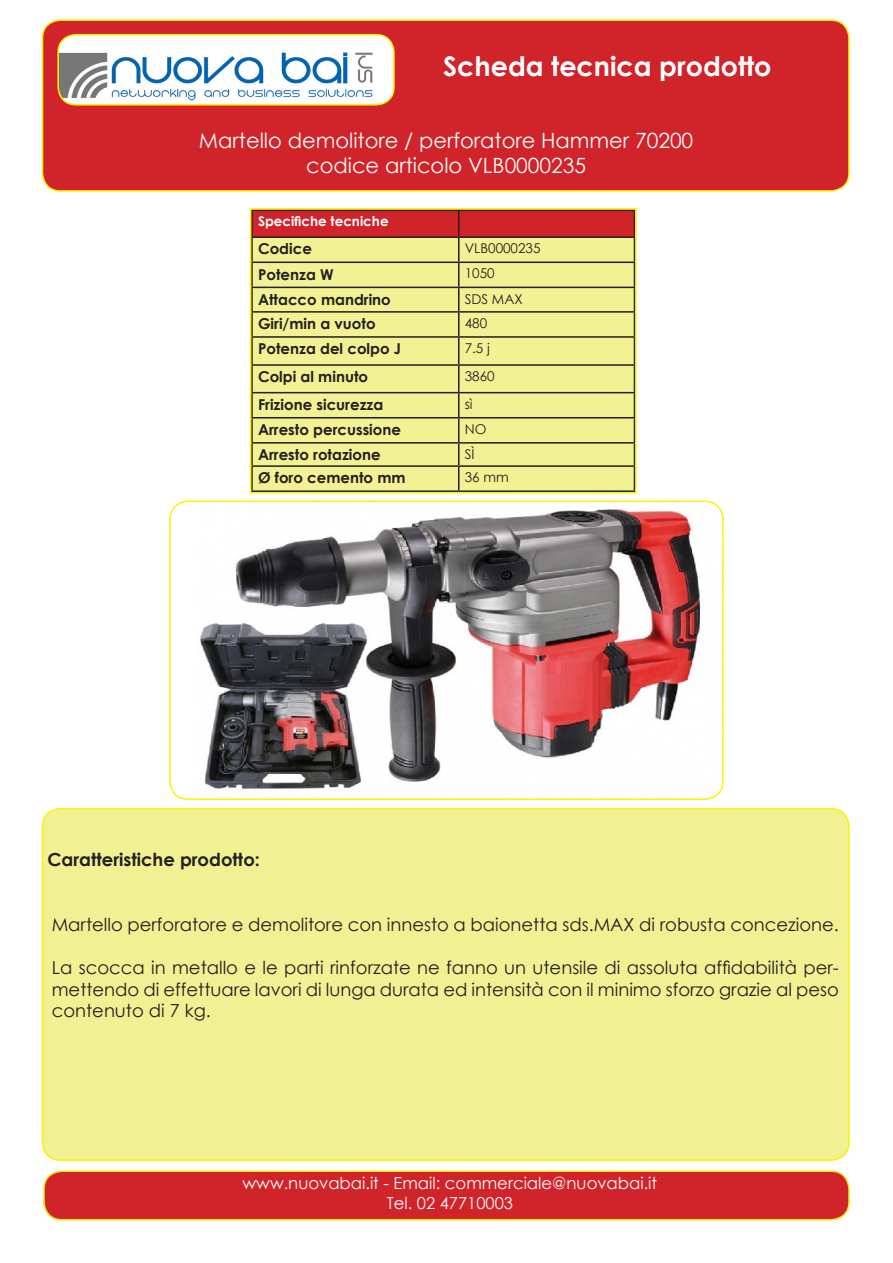
<style>
.page{position:relative;width:893px;height:1263px;background:#fff}
.page>*{position:absolute;margin:0;border:0;box-sizing:border-box;transform-origin:0 0}
.t1{font:700 27px "Century Gothic";color:#fff}
.t2{font:21px "Century Gothic";color:#fff}
.t3{font:18px/21.6px "Century Gothic";color:#231f20;text-align:justify}
.t4{font:700 18px "Century Gothic";color:#231f20}
.t5{font:16.5px/19.8px "Century Gothic";color:#fff;text-align:center}
.t6{font:700 15px "Century Gothic";color:#231f20}
.t7{font:13.5px "Century Gothic";color:#231f20}
.t8{font:700 13.5px "Century Gothic";color:#fff}
</style>
<div class="page">
<div style="left:43px;top:809px;width:806px;height:351px;background:#f1f093;border-radius:18px"></div>
<div style="left:42px;top:808px;width:808px;height:353px;border:2px solid #fff101;border-radius:18px"></div>
<div style="left:43px;top:20px;width:806px;height:171px;background:#d1232a;border-radius:18px"></div>
<div style="left:42px;top:19px;width:808px;height:173px;border:2px solid #fff101;border-radius:18px"></div>
<svg style="left:253px;top:211px;width:381px;height:279px;background:#e2d282"></svg>
<hr style="left:251px;top:490px;width:208px;height:2px;background:#231f20">
<hr style="left:459px;top:490px;width:176px;height:2px;background:#231f20">
<div style="left:250px;top:208px;width:387px;height:286px;border:2px solid #fff101"></div>
<img style="left:170px;top:501px;width:553px;height:298px">
<div style="left:169px;top:501px;width:555px;height:299px;border:2px solid #fff101;border-radius:18px"></div>
<div style="left:44px;top:1171px;width:805px;height:49px;background:#d1232a;border-radius:18px"></div>
<div style="left:43px;top:1170px;width:807px;height:50px;border:2px solid #ece810;border-radius:18px"></div>
<img style="left:58px;top:35px;width:334px;height:68px">
<div style="left:57px;top:34px;width:338px;height:72px;border:2px solid #fff101;border-radius:18px"></div>
<p class="t1" style="left:443px;top:46px;width:330px">Scheda tecnica prodotto</p>
<p class="t2" style="left:199px;top:125px;width:496px">Martello demolitore / perforatore Hammer 70200</p>
<p class="t2" style="left:306px;top:151px;width:282px">codice articolo VLB0000235</p>
<p class="t8" style="left:258px;top:211px;width:132px">Specifiche tecniche</p>
<p class="t6" style="left:258px;top:238px;width:56px">Codice</p>
<p class="t7" style="left:465px;top:239px;width:77px">VLB0000235</p>
<p class="t6" style="left:258px;top:263px;width:77px">Potenza W</p>
<p class="t7" style="left:465px;top:264px;width:31px">1050</p>
<p class="t6" style="left:258px;top:288px;width:134px">Attacco mandrino</p>
<p class="t7" style="left:465px;top:289px;width:59px">SDS MAX</p>
<p class="t6" style="left:258px;top:312px;width:119px">Giri/min a vuoto</p>
<p class="t7" style="left:465px;top:314px;width:24px">480</p>
<p class="t6" style="left:258px;top:337px;width:145px">Potenza del colpo J</p>
<p class="t7" style="left:465px;top:339px;width:27px">7.5 j</p>
<p class="t6" style="left:258px;top:365px;width:112px">Colpi al minuto</p>
<p class="t7" style="left:465px;top:367px;width:31px">3860</p>
<p class="t6" style="left:258px;top:393px;width:127px">Frizione sicurezza</p>
<p class="t7" style="left:465px;top:394px;width:9px">sì</p>
<p class="t6" style="left:258px;top:418px;width:145px">Arresto percussione</p>
<p class="t7" style="left:465px;top:420px;width:23px">NO</p>
<p class="t6" style="left:258px;top:443px;width:124px">Arresto rotazione</p>
<p class="t7" style="left:465px;top:445px;width:11px">SÌ</p>
<p class="t6" style="left:258px;top:466px;width:149px">Ø foro cemento mm</p>
<p class="t7" style="left:465px;top:468px;width:46px">36 mm</p>
<p class="t4" style="left:48px;top:846px;width:214px">Caratteristiche prodotto:</p>
<p class="t3" style="left:52px;top:913px;width:789px">Martello perforatore e demolitore con innesto a baionetta sds.MAX di robusta concezione.</p>
<p class="t3" style="left:52px;top:956px;width:788px">La scocca in metallo e le parti rinforzate ne fanno un utensile di assoluta affidabilità per&shy;mettendo di effettuare lavori di lunga durata ed intensità con il minimo sforzo grazie al peso contenuto di 7 kg.</p>
<p class="t5" style="left:243px;top:1173px;width:416px">www.nuovabai.it - Email: commerciale@nuovabai.it<br>Tel. 02 47710003</p>
</div>
